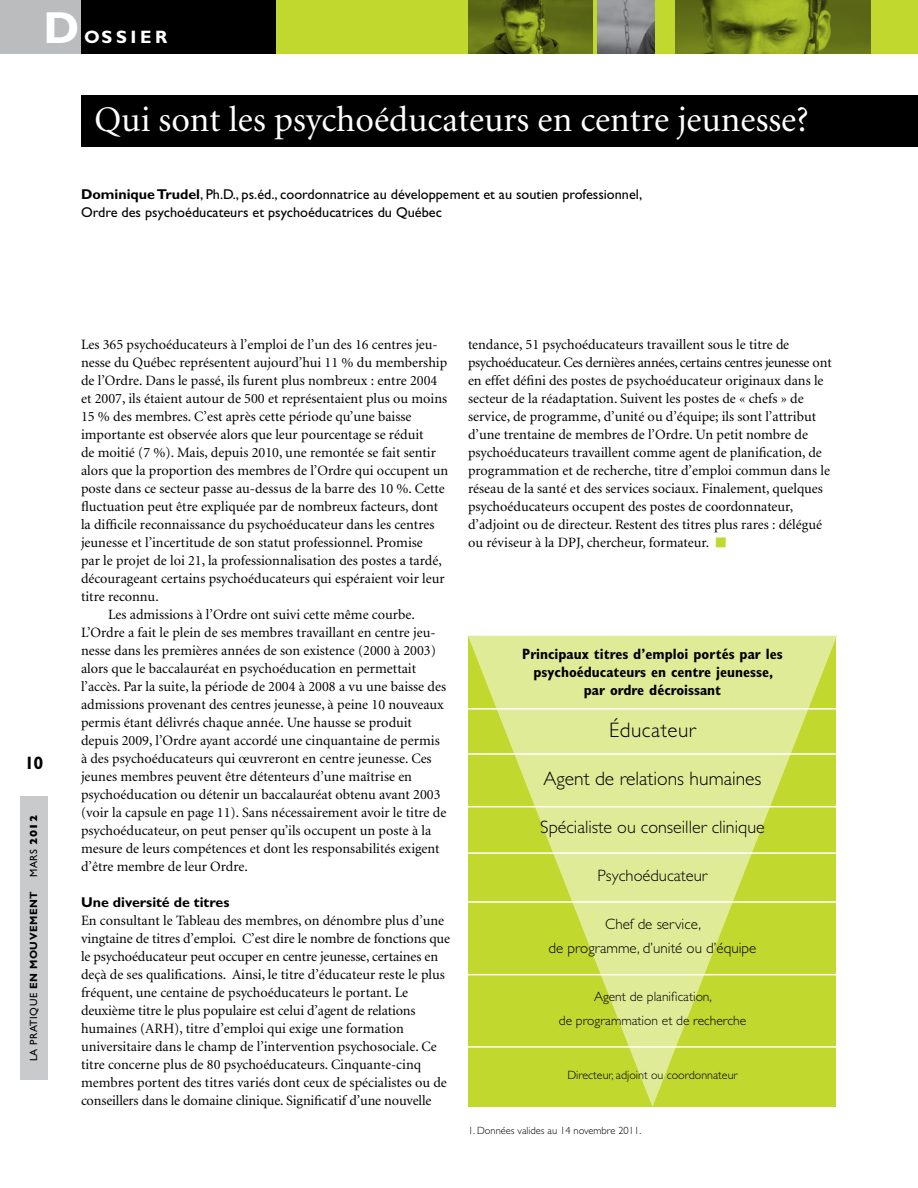
<style>
.page{position:relative;width:918px;height:1188px;background:#fff}
.page>*{position:absolute;margin:0;border:0;box-sizing:border-box;transform-origin:0 0}
.t1{font:700 45px "Gill Sans";color:#fff}
.t2{font:36px "Minion";color:#fff}
.t3{font:300 21px "Gill Sans";letter-spacing:.025em;color:#000}
.t4{font:300 19.5px "Gill Sans";color:#000}
.t5{font:300 18px "Gill Sans";color:#000}
.t6{font:700 18px "Gill Sans";letter-spacing:.2em;color:#fff}
.t7{font:700 18px "Gill Sans";color:#000}
.t8{font:300 16.5px "Gill Sans";color:#000}
.t9{font:700 condensed 15px/18px "Gill Sans";color:#000;text-align:center}
.t10{font:300 15px/24px "Gill Sans";color:#000;text-align:center}
.t11{font:14.25px/18px "Minion";color:#000}
.t12{font:14.25px/18px "Gill Sans";color:#000}
.t13{font:700 14.25px "Gill Sans";color:#000}
.t14{font:300 13.5px/24px "Gill Sans";color:#000;text-align:center}
.t15{font:300 12px "Gill Sans";color:#000}
.t16{font:300 10.5px "Gill Sans";color:#000}
.t17{font:700 10.5px "Gill Sans";letter-spacing:.05em;color:#000}
.t18{font:10.5px "Gill Sans";color:#000}
.s1{font-weight:700}
.s2{font-weight:800}
.s3{font-weight:400}
.s4{font-family:"Universal Newswith Comm Pi";font-size:19.5px;color:#c1d82f}
</style>
<div class="page">
<svg style="left:468px;top:636px;width:369px;height:471px;background:#d0e163"></svg>
<div style="left:20px;top:796px;width:27px;height:284px;background:#c9cacc"></div>
<div style="left:271px;top:0;width:647px;height:54px;background:#c1d82f"></div>
<div style="left:0;top:0;width:81px;height:54px;background:#babcbe"></div>
<div style="left:81px;top:0;width:194px;height:54px;background:#000"></div>
<img style="left:468px;top:0;width:124px;height:54px">
<img style="left:675px;top:0;width:196px;height:54px">
<img style="left:597px;top:0;width:58px;height:54px">
<div style="left:81px;top:95px;width:837px;height:52px;background:#000"></div>
<hr style="left:468px;top:753px;width:369px;height:2px;background:#fff">
<hr style="left:468px;top:806px;width:369px;height:1px;background:#fff">
<hr style="left:468px;top:852px;width:369px;height:2px;background:#fff">
<hr style="left:468px;top:901px;width:369px;height:2px;background:#fff">
<hr style="left:468px;top:974px;width:369px;height:1px;background:#fff">
<hr style="left:468px;top:1046px;width:369px;height:2px;background:#fff">
<hr style="left:468px;top:708px;width:369px;height:2px;background:#fff">
<h1 class="t1" style="left:43px;top:1px;width:38px">D</h1>
<p class="t6" style="left:84px;top:26px;width:85px">OSSIER</p>
<h2 class="t2" style="left:94px;top:102px;width:716px">Qui sont les psychoéducateurs en centre jeunesse?</h2>
<p class="t12" style="left:81px;top:185px;width:563px"><span class="s1">Dominique Trudel</span>, Ph.D., ps.éd., coordonnatrice au développement et au soutien professionnel,<br>Ordre des psychoéducateurs et psychoéducatrices du Québec</p>
<p class="t7" style="left:24px;top:753px;width:20px">10</p>
<p class="t18" style="left:28px;top:877px;width:63px;rotate:-90deg">MARS <span class="s2">2012</span></p>
<p class="t17" style="left:27px;top:1061px;width:172px;rotate:-90deg"><span class="s3">LA PRATIQUE</span> EN MOUVEMENT</p>
<p class="t11" style="left:81px;top:336px;width:358px">Les 365 psychoéducateurs à l’emploi de l’un des 16 centres jeu-</p>
<p class="t11" style="left:81px;top:354px;width:368px">nesse du Québec représentent aujourd’hui 11 % du membership</p>
<p class="t11" style="left:81px;top:372px;width:358px">de l’Ordre. Dans le passé, ils furent plus nombreux : entre 2004</p>
<p class="t11" style="left:81px;top:390px;width:368px">et 2007, ils étaient autour de 500 et représentaient plus ou moins</p>
<p class="t11" style="left:81px;top:408px;width:332px">15 % des membres. C’est après cette période qu’une baisse</p>
<p class="t11" style="left:81px;top:426px;width:344px">importante est observée alors que leur pourcentage se réduit</p>
<p class="t11" style="left:81px;top:444px;width:357px">de moitié (7 %). Mais, depuis 2010, une remontée se fait sentir</p>
<p class="t11" style="left:81px;top:462px;width:369px">alors que la proportion des membres de l’Ordre qui occupent un</p>
<p class="t11" style="left:81px;top:480px;width:365px">poste dans ce secteur passe au-dessus de la barre des 10 %. Cette</p>
<p class="t11" style="left:81px;top:498px;width:359px">fluctuation peut être expliquée par de nombreux facteurs, dont</p>
<p class="t11" style="left:81px;top:516px;width:355px">la difficile reconnaissance du psychoéducateur dans les centres</p>
<p class="t11" style="left:81px;top:534px;width:343px">jeunesse et l’incertitude de son statut professionnel. Promise</p>
<p class="t11" style="left:81px;top:552px;width:362px">par le projet de loi 21, la professionnalisation des postes a tardé,</p>
<p class="t11" style="left:81px;top:570px;width:365px">décourageant certains psychoéducateurs qui espéraient voir leur</p>
<p class="t11" style="left:81px;top:588px;width:79px">titre reconnu.</p>
<p class="t11" style="left:108px;top:606px;width:308px">Les admissions à l’Ordre ont suivi cette même courbe.</p>
<p class="t11" style="left:81px;top:624px;width:356px">L’Ordre a fait le plein de ses membres travaillant en centre jeu-</p>
<p class="t11" style="left:81px;top:642px;width:357px">nesse dans les premières années de son existence (2000 à 2003)</p>
<p class="t11" style="left:81px;top:660px;width:337px">alors que le baccalauréat en psychoéducation en permettait</p>
<p class="t11" style="left:81px;top:678px;width:367px">l’accès. Par la suite, la période de 2004 à 2008 a vu une baisse des</p>
<p class="t11" style="left:81px;top:696px;width:364px">admissions provenant des centres jeunesse, à peine 10 nouveaux</p>
<p class="t11" style="left:81px;top:714px;width:333px">permis étant délivrés chaque année. Une hausse se produit</p>
<p class="t11" style="left:81px;top:732px;width:360px">depuis 2009, l’Ordre ayant accordé une cinquantaine de permis</p>
<p class="t11" style="left:81px;top:750px;width:352px">à des psychoéducateurs qui œuvreront en centre jeunesse. Ces</p>
<p class="t11" style="left:81px;top:768px;width:333px">jeunes membres peuvent être détenteurs d’une maîtrise en</p>
<p class="t11" style="left:81px;top:786px;width:361px">psychoéducation ou détenir un baccalauréat obtenu avant 2003</p>
<p class="t11" style="left:81px;top:804px;width:367px">(voir la capsule en page 11). Sans nécessairement avoir le titre de</p>
<p class="t11" style="left:81px;top:822px;width:352px">psychoéducateur, on peut penser qu’ils occupent un poste à la</p>
<p class="t11" style="left:81px;top:840px;width:360px">mesure de leurs compétences et dont les responsabilités exigent</p>
<p class="t11" style="left:81px;top:858px;width:168px">d’être membre de leur Ordre.</p>
<p class="t13" style="left:81px;top:893px;width:150px">Une diversité de titres</p>
<p class="t11" style="left:81px;top:912px;width:371px">En consultant le Tableau des membres, on dénombre plus d’une vingtaine de titres d’emploi. C’est dire le nombre de fonctions que le psychoéducateur peut occuper en centre jeunesse, certaines en deçà de ses qualifications. Ainsi, le titre d’éducateur reste le plus fréquent, une centaine de psychoéducateurs le portant. Le deuxième titre le plus populaire est celui d’agent de relations humaines (ARH), titre d’emploi qui exige une formation universitaire dans le champ de l’intervention psychosociale. Ce titre concerne plus de 80 psychoéducateurs. Cinquante-cinq membres portent des titres variés dont ceux de spécialistes ou de conseillers dans le domaine clinique. Significatif d’une nouvelle</p>
<p class="t11" style="left:468px;top:336px;width:366px">tendance, 51 psychoéducateurs travaillent sous le titre de psychoéducateur. Ces dernières années, certains centres jeunesse ont en effet défini des postes de psychoéducateur originaux dans le secteur de la réadaptation. Suivent les postes de « chefs » de service, de programme, d’unité ou d’équipe; ils sont l’attribut d’une trentaine de membres de l’Ordre. Un petit nombre de psychoéducateurs travaillent comme agent de planification, de programmation et de recherche, titre d’emploi commun dans le réseau de la santé et des services sociaux. Finalement, quelques psychoéducateurs occupent des postes de coordonnateur, d’adjoint ou de directeur. Restent des titres plus rares : délégué ou réviseur à la DPJ, chercheur, formateur. <span class="s4">n</span></p>
<p class="t9" style="left:522px;top:645px;width:262px">Principaux titres d’emploi portés par les psychoéducateurs en centre jeunesse, par ordre décroissant</p>
<h3 class="t3" style="left:609px;top:718px;width:88px">Éducateur</h3>
<h3 class="t4" style="left:543px;top:767px;width:220px">Agent de relations humaines</h3>
<p class="t5" style="left:540px;top:817px;width:226px">Spécialiste ou conseiller clinique</p>
<p class="t8" style="left:598px;top:866px;width:111px">Psychoéducateur</p>
<p class="t10" style="left:549px;top:912px;width:209px">Chef de service,<br>de programme, d’unité ou d’équipe</p>
<p class="t14" style="left:559px;top:984px;width:189px">Agent de planification,<br>de programmation et de recherche</p>
<p class="t15" style="left:567px;top:1068px;width:172px">Directeur, adjoint ou coordonnateur</p>
<p class="t16" style="left:468px;top:1125px;width:175px">1. Données valides au 14 novembre 2011.</p>
</div>
